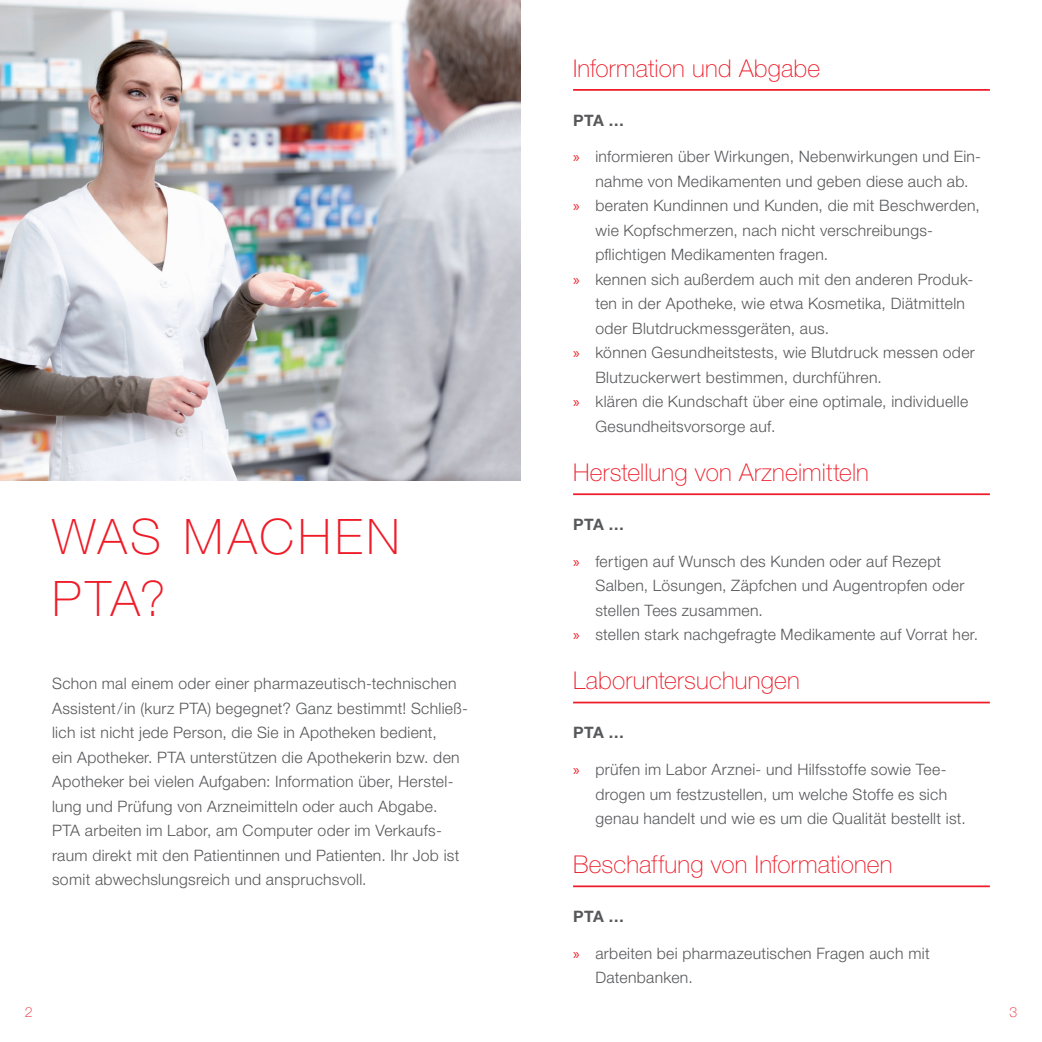
<style>
.page{position:relative;width:1042px;height:1042px;background:#fff}
.page>*{position:absolute;margin:0;border:0;box-sizing:border-box;transform-origin:0 0}
.Titel__Versalien__ro{font:100 49px/61.2px "Helvetica Neue LT Std";letter-spacing:.08em;color:#ee1c28}
.Headline_mit_Linie{font:100 24.5px "Helvetica Neue LT Std";letter-spacing:.01em;color:#ee1c28}
.Copy{font:300 15.75px/24.5px "Helvetica Neue LT Std";letter-spacing:.02em;color:#57585a}
.Copy-2{font:700 15.75px "Helvetica Neue LT Std";letter-spacing:-.005em;color:#57585a}
.t1{font:100 14px "Helvetica Neue LT Std";color:#ee1c28}
.s1{font-family:"Myriad Pro";font-weight:400;color:#ee1c28}
</style>
<div class="page">
<img style="left:0;top:0;width:521px;height:480px">
<hr style="left:573px;top:89px;width:417px;height:2px;background:#ee1c28">
<hr style="left:573px;top:493px;width:417px;height:2px;background:#ee1c28">
<hr style="left:573px;top:701px;width:417px;height:2px;background:#ee1c28">
<hr style="left:573px;top:885px;width:417px;height:2px;background:#ee1c28">
<p class="Titel__Versalien__ro" style="left:52px;top:506px;width:349px">WAS MACHEN<br>PTA?</p>
<p class="Copy" style="left:52px;top:671px;width:417px">Schon mal einem oder einer pharmazeutisch-technischen Assistent/in (kurz PTA) begegnet? Ganz bestimmt! Schließ&shy;lich ist nicht jede Person, die Sie in Apotheken bedient,<br>ein Apotheker. PTA unterstützen die Apothekerin bzw. den Apotheker bei vielen Aufgaben: Information über, Herstel&shy;lung und Prüfung von Arzneimitteln oder auch Abgabe.<br>PTA arbeiten im Labor, am Computer oder im Verkaufs&shy;raum direkt mit den Patientinnen und Patienten. Ihr Job ist somit abwechslungsreich und anspruchsvoll.</p>
<p class="Headline_mit_Linie" style="left:573px;top:54px;width:249px">Information und Abgabe</p>
<p class="Copy-2" style="left:573px;top:110px;width:53px">PTA …</p>
<p class="Copy" style="left:595px;top:144px;width:387px;text-indent:-22px"><span class="s1">»</span> informieren über Wirkungen, Nebenwirkungen und Ein&shy;nahme von Medikamenten und geben diese auch ab.</p>
<p class="Copy" style="left:595px;top:193px;width:386px;text-indent:-22px"><span class="s1">»</span> beraten Kundinnen und Kunden, die mit Beschwerden, wie Kopfschmerzen, nach nicht verschreibungs&shy;pflichtigen Medikamenten fragen.</p>
<p class="Copy" style="left:595px;top:267px;width:379px;text-indent:-22px"><span class="s1">»</span> kennen sich außerdem auch mit den anderen Produk&shy;ten in der Apotheke, wie etwa Kosmetika, Diätmitteln oder Blutdruckmessgeräten, aus.</p>
<p class="Copy" style="left:595px;top:340px;width:381px;text-indent:-22px"><span class="s1">»</span> können Gesundheitstests, wie Blutdruck messen oder<br>Blutzuckerwert bestimmen, durchführen.</p>
<p class="Copy" style="left:595px;top:389px;width:374px;text-indent:-22px"><span class="s1">»</span> klären die Kundschaft über eine optimale, individuelle<br>Gesundheitsvorsorge auf.</p>
<p class="Headline_mit_Linie" style="left:573px;top:458px;width:297px">Herstellung von Arzneimitteln</p>
<p class="Copy-2" style="left:573px;top:514px;width:53px">PTA …</p>
<p class="Copy" style="left:595px;top:548px;width:370px;text-indent:-22px"><span class="s1">»</span> fertigen auf Wunsch des Kunden oder auf Rezept<br>Salben, Lösungen, Zäpfchen und Augentropfen oder stellen Tees zusammen.</p>
<p class="Copy" style="left:573px;top:622px;width:407px"><span class="s1">»</span> stellen stark nachgefragte Medikamente auf Vorrat her.</p>
<p class="Headline_mit_Linie" style="left:573px;top:666px;width:228px">Laboruntersuchungen</p>
<p class="Copy-2" style="left:573px;top:723px;width:53px">PTA …</p>
<p class="Copy" style="left:595px;top:757px;width:372px;text-indent:-22px"><span class="s1">»</span> prüfen im Labor Arznei- und Hilfsstoffe sowie Tee&shy;drogen um festzustellen, um welche Stoffe es sich genau handelt und wie es um die Qualität bestellt ist.</p>
<p class="Headline_mit_Linie" style="left:573px;top:850px;width:321px">Beschaffung von Informationen</p>
<p class="Copy-2" style="left:573px;top:906px;width:53px">PTA …</p>
<p class="Copy" style="left:595px;top:940px;width:336px;text-indent:-22px"><span class="s1">»</span> arbeiten bei pharmazeutischen Fragen auch mit<br>Datenbanken.</p>
<p class="t1" style="left:25px;top:1004px;width:9px">2</p>
<p class="t1" style="left:1009px;top:1004px;width:9px">3</p>
</div>
